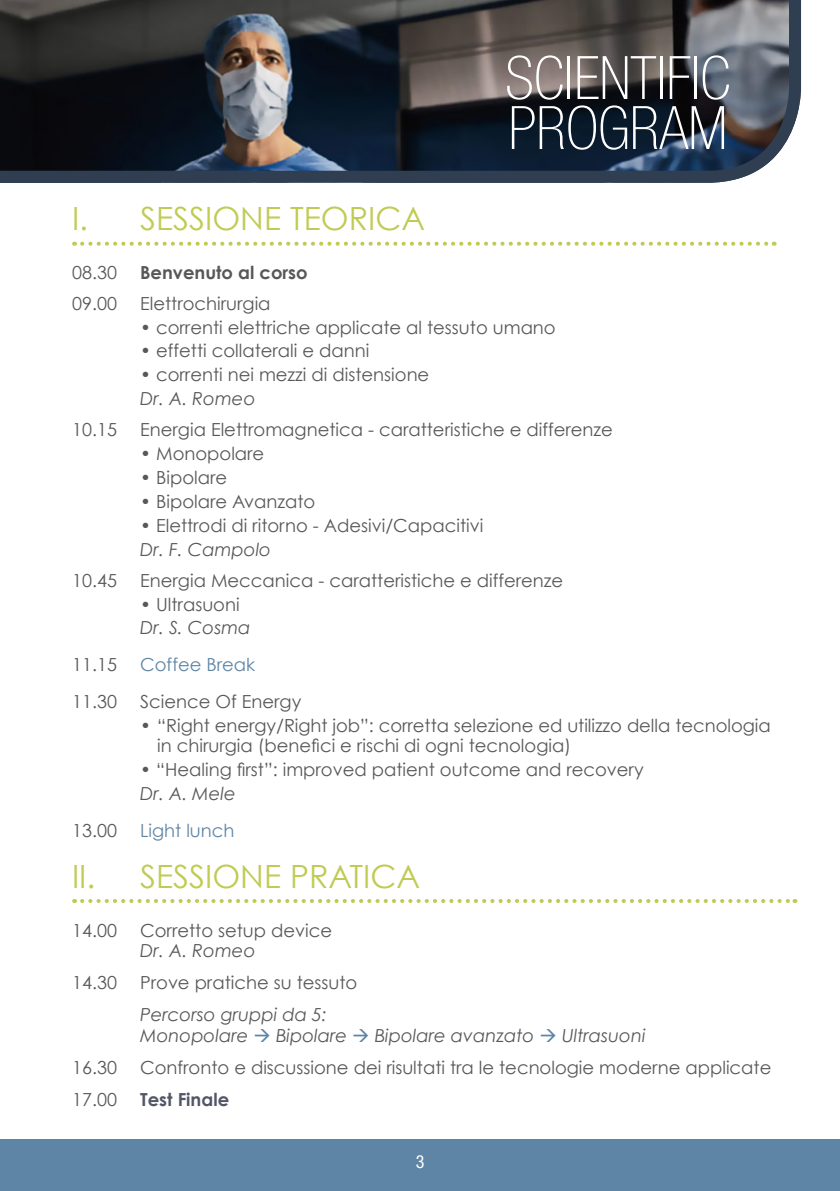
<style>
.page{position:relative;width:840px;height:1191px;background:#fff}
.page>*{position:absolute;margin:0;border:0;box-sizing:border-box;transform-origin:0 0}
.t1{font:100 condensed 60px "Helvetica Neue";color:#fff}
.t2{font:32px "Century Gothic";color:#c0cb53}
.t3{font:18px/19.8px "Century Gothic";color:#57585a}
.t4{font:italic 18px "Century Gothic";color:#57585a}
.t5{font:18px "Century Gothic";color:#5e85a5}
.t6{font:700 18px "Century Gothic";color:#57585a}
.t7{font:700 18px "Century Gothic";color:#525768}
.t8{font:condensed 18px "Helvetica Neue";color:#fff}
.s1{color:#5e85a5}
</style>
<div class="page">
<svg style="left:0;top:0;width:802px;height:183px;background:#373b42"></svg>
<div style="left:0;top:1140px;width:839px;height:51px;background:#5e85a5"></div>
<svg style="left:82px;top:242px;width:692px;height:4px"></svg>
<svg style="left:82px;top:899px;width:713px;height:4px"></svg>
<p class="t1" style="left:505px;top:44px;width:227px">SCIENTIFIC</p>
<p class="t1" style="left:508px;top:94px;width:220px">PROGRAM</p>
<p class="t2" style="left:72px;top:199px;width:354px">I. SESSIONE TEORICA</p>
<p class="t3" style="left:72px;top:262px;width:46px">08.30</p>
<p class="t6" style="left:140px;top:261px;width:169px">Benvenuto al corso</p>
<p class="t3" style="left:72px;top:293px;width:46px">09.00</p>
<p class="t3" style="left:140px;top:293px;width:132px">Elettrochirurgia</p>
<p class="t3" style="left:140px;top:317px;width:417px">• correnti elettriche applicate al tessuto umano</p>
<p class="t3" style="left:140px;top:341px;width:230px">• effetti collaterali e danni</p>
<p class="t3" style="left:140px;top:365px;width:290px">• correnti nei mezzi di distensione</p>
<p class="t4" style="left:140px;top:388px;width:117px">Dr. A. Romeo</p>
<p class="t3" style="left:72px;top:420px;width:46px">10.15</p>
<p class="t3" style="left:140px;top:420px;width:474px">Energia Elettromagnetica - caratteristiche e differenze</p>
<p class="t3" style="left:140px;top:443px;width:125px">• Monopolare</p>
<p class="t3" style="left:140px;top:467px;width:88px">• Bipolare</p>
<p class="t3" style="left:140px;top:491px;width:176px">• Bipolare Avanzato</p>
<p class="t3" style="left:140px;top:515px;width:344px">• Elettrodi di ritorno - Adesivi/Capacitivi</p>
<p class="t4" style="left:140px;top:538px;width:132px">Dr. F. Campolo</p>
<p class="t3" style="left:72px;top:570px;width:46px">10.45</p>
<p class="t3" style="left:140px;top:570px;width:424px">Energia Meccanica - caratteristiche e differenze</p>
<p class="t3" style="left:140px;top:594px;width:101px">• Ultrasuoni</p>
<p class="t4" style="left:140px;top:617px;width:112px">Dr. S. Cosma</p>
<p class="t3" style="left:72px;top:654px;width:46px">11.15</p>
<p class="t5" style="left:140px;top:654px;width:116px">Coffee Break</p>
<p class="t3" style="left:72px;top:691px;width:46px">11.30</p>
<p class="t3" style="left:140px;top:691px;width:163px">Science Of Energy</p>
<p class="t3" style="left:157px;top:715px;width:614px;text-indent:-17px">• “Right energy/Right job”: corretta selezione ed utilizzo della tecnologia in chirurgia (benefici e rischi di ogni tecnologia)</p>
<p class="t3" style="left:140px;top:759px;width:504px">• “Healing first”: improved patient outcome and recovery</p>
<p class="t4" style="left:140px;top:782px;width:97px">Dr. A. Mele</p>
<p class="t3" style="left:72px;top:820px;width:46px">13.00</p>
<p class="t5" style="left:140px;top:819px;width:96px">Light lunch</p>
<p class="t2" style="left:72px;top:856px;width:349px">II. SESSIONE PRATICA</p>
<p class="t3" style="left:72px;top:920px;width:46px">14.00</p>
<p class="t3" style="left:140px;top:920px;width:193px">Corretto setup device</p>
<p class="t4" style="left:140px;top:939px;width:117px">Dr. A. Romeo</p>
<p class="t3" style="left:72px;top:972px;width:46px">14.30</p>
<p class="t3" style="left:140px;top:972px;width:218px">Prove pratiche su tessuto</p>
<p class="t4" style="left:140px;top:1003px;width:188px">Percorso gruppi da 5:</p>
<p class="t4" style="left:140px;top:1024px;width:506px">Monopolare <span class="s1">→</span> Bipolare <span class="s1">→</span> Bipolare avanzato <span class="s1">→</span> Ultrasuoni</p>
<p class="t3" style="left:72px;top:1057px;width:46px">16.30</p>
<p class="t3" style="left:140px;top:1057px;width:632px">Confronto e discussione dei risultati tra le tecnologie moderne applicate</p>
<p class="t3" style="left:72px;top:1089px;width:46px">17.00</p>
<p class="t7" style="left:140px;top:1088px;width:90px">Test Finale</p>
<p class="t8" style="left:415px;top:1151px;width:10px">3</p>
</div>
